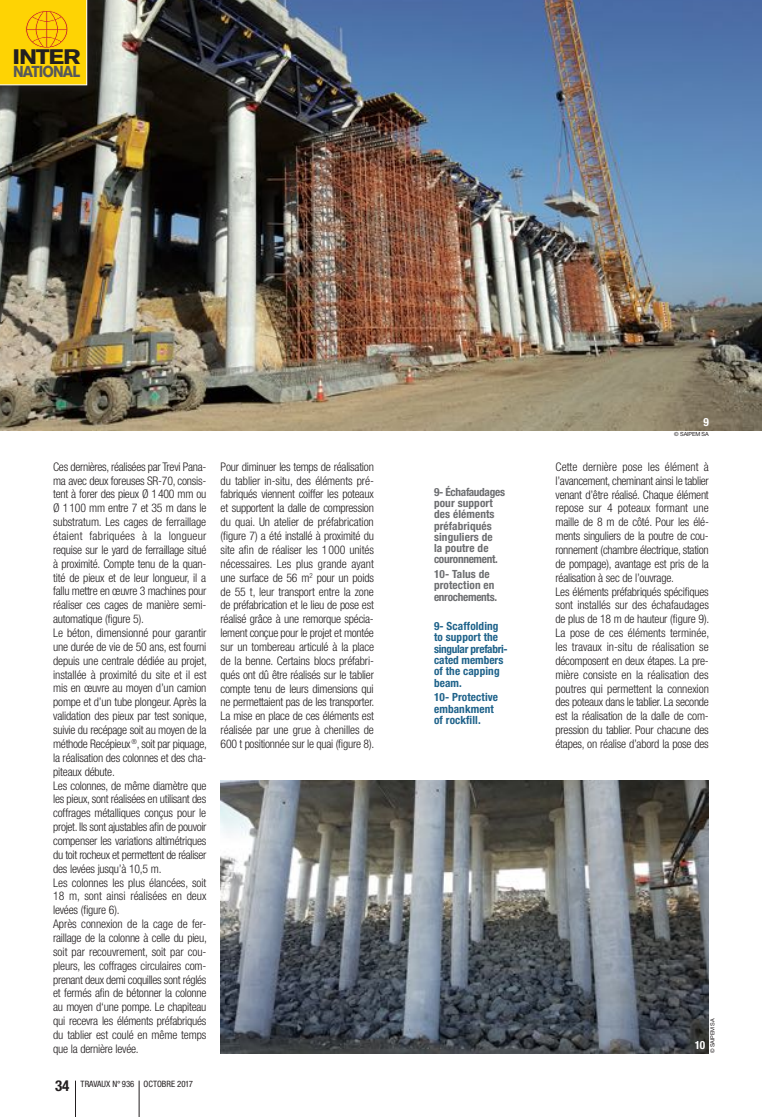
<style>
.page{position:relative;width:762px;height:1117px;background:#fff}
.page>*{position:absolute;margin:0;border:0;box-sizing:border-box;transform-origin:0 0}
.t1{font:900 20.62px "Akzidenz Grotesk";letter-spacing:-.05em;color:#231f20;scale:1.18 1}
.t2{font:900 15.62px "Akzidenz Grotesk";letter-spacing:-.06em;color:#57585a;scale:.92 1}
.t3{font:700 condensed 15px "Helvetica Neue";color:#231f20}
.t4{font:300 condensed 11.88px/13.9px "Helvetica Neue";letter-spacing:-.02em;color:#231f20}
.t5{font:700 condensed 11.25px/11.2px "Helvetica Neue";letter-spacing:.01em;color:#6c6d70}
.t6{font:700 condensed 11.25px/11.2px "Helvetica Neue";letter-spacing:.01em;color:#1e628a}
.t7{font:700 condensed 11.25px "Helvetica Neue";color:#fff}
.t8{font:condensed 8.75px "Helvetica Neue";color:#231f20}
.t9{font:5.62px "Helvetica Neue";letter-spacing:-.02em;color:#231f20}
</style>
<div class="page">
<img style="left:0;top:0;width:762px;height:430px">
<hr style="left:139px;top:1080px;width:1px;height:36px;background:#231f20">
<hr style="left:75px;top:1080px;width:1px;height:36px;background:#231f20">
<div style="left:0;top:0;width:99px;height:97px;background:#231f20;opacity:.5"></div>
<svg style="left:0;top:0;width:87px;height:85px;background:#fcce09"></svg>
<img style="left:221px;top:780px;width:488px;height:272px">
<h1 class="t1" style="left:13px;top:45px;width:59px">INTER</h1>
<h2 class="t2" style="left:13px;top:62px;width:75px">NATIONAL</h2>
<p class="t4" style="left:53px;top:459px;width:155px">Ces dernières, réalisées par Trevi Pana&shy;ma avec deux foreuses SR-70, consis&shy;tent à forer des pieux Ø 1400 mm ou Ø 1100 mm entre 7 et 35 m dans le substratum. Les cages de ferraillage étaient fabriquées à la longueur requise sur le yard de ferraillage situé à proximité. Compte tenu de la quan&shy;tité de pieux et de leur longueur, il a fallu mettre en œuvre 3 machines pour réaliser ces cages de manière semi&shy;automatique (figure 5).<br>Le béton, dimensionné pour garantir une durée de vie de 50 ans, est fourni depuis une centrale dédiée au projet, installée à proximité du site et il est mis en œuvre au moyen d’un camion pompe et d’un tube plongeur. Après la validation des pieux par test sonique, suivie du recépage soit au moyen de la méthode Recépieux <sup>®</sup>, soit par piquage, la réalisation des colonnes et des cha&shy;piteaux débute.<br>Les colonnes, de même diamètre que les pieux, sont réalisées en utilisant des coffrages métalliques conçus pour le projet. Ils sont ajustables afin de pouvoir compenser les variations altimétriques du toit rocheux et permettent de réaliser des levées jusqu’à 10,5 m.<br>Les colonnes les plus élancées, soit 18 m, sont ainsi réalisées en deux levées (figure 6).<br>Après connexion de la cage de fer&shy;raillage de la colonne à celle du pieu, soit par recouvrement, soit par cou&shy;pleurs, les coffrages circulaires com&shy;prenant deux demi coquilles sont réglés et fermés afin de bétonner la colonne au moyen d‘une pompe. Le chapiteau qui recevra les éléments préfabriqués du tablier est coulé en même temps que la dernière levée.</p>
<p class="t4" style="left:221px;top:459px;width:155px;text-align:justify">Pour diminuer les temps de réalisation du tablier in-situ, des éléments pré&shy;fabriqués viennent coiffer les poteaux et supportent la dalle de compression du quai. Un atelier de préfabrication (figure 7) a été installé à proximité du site afin de réaliser les 1000 unités nécessaires. Les plus grande ayant une surface de 56 m<sup>2</sup> pour un poids de 55 t, leur transport entre la zone de préfabrication et le lieu de pose est réalisé grâce à une remorque spécia&shy;lement conçue pour le projet et montée sur un tombereau articulé à la place de la benne. Certains blocs préfabri&shy;qués ont dû être réalisés sur le tablier compte tenu de leurs dimensions qui ne permettaient pas de les transporter.<br>La mise en place de ces éléments est réalisée par une grue à chenilles de 600 t positionnée sur le quai (figure 8).</p>
<p class="t3" style="left:55px;top:1075px;width:16px">34</p>
<p class="t8" style="left:81px;top:1078px;width:114px">TRAVAUX N° 936 OCTOBRE 2017</p>
<p class="t5" style="left:434px;top:486px;width:72px">9- Échafaudages pour support des éléments préfabriqués singuliers de<br>la poutre de couronnement.</p>
<p class="t5" style="left:434px;top:568px;width:65px">10- Talus de protection en enrochements.</p>
<p class="t6" style="left:434px;top:620px;width:75px">9- Scaffolding to support the singular prefabri&shy;cated members of the capping beam.</p>
<p class="t6" style="left:434px;top:691px;width:66px">10- Protective embankment of rockfill.</p>
<p class="t7" style="left:703px;top:415px;width:7px">9</p>
<p class="t9" style="left:674px;top:431px;width:36px">© SAIPE M SA</p>
<p class="t4" style="left:555px;top:459px;width:155px">Cette dernière pose les élément à l’avancement, cheminant ainsi le tablier venant d’être réalisé. Chaque élément repose sur 4 poteaux formant une maille de 8 m de côté. Pour les élé&shy;ments singuliers de la poutre de cou&shy;ronnement (chambre électrique, station de pompage), avantage est pris de la réalisation à sec de l’ouvrage.<br>Les éléments préfabriqués spécifiques sont installés sur des échafaudages de plus de 18 m de hauteur (figure 9).<br>La pose de ces éléments terminée, les travaux in-situ de réalisation se décomposent en deux étapes. La pre&shy;mière consiste en la réalisation des poutres qui permettent la connexion des poteaux dans le tablier. La seconde est la réalisation de la dalle de com&shy;pression du tablier. Pour chacune des étapes, on réalise d’abord la pose des</p>
<p class="t9" style="left:709px;top:1052px;width:36px;rotate:-90deg">© SAIPEM SA</p>
<p class="t7" style="left:695px;top:1037px;width:12px">10</p>
</div>
